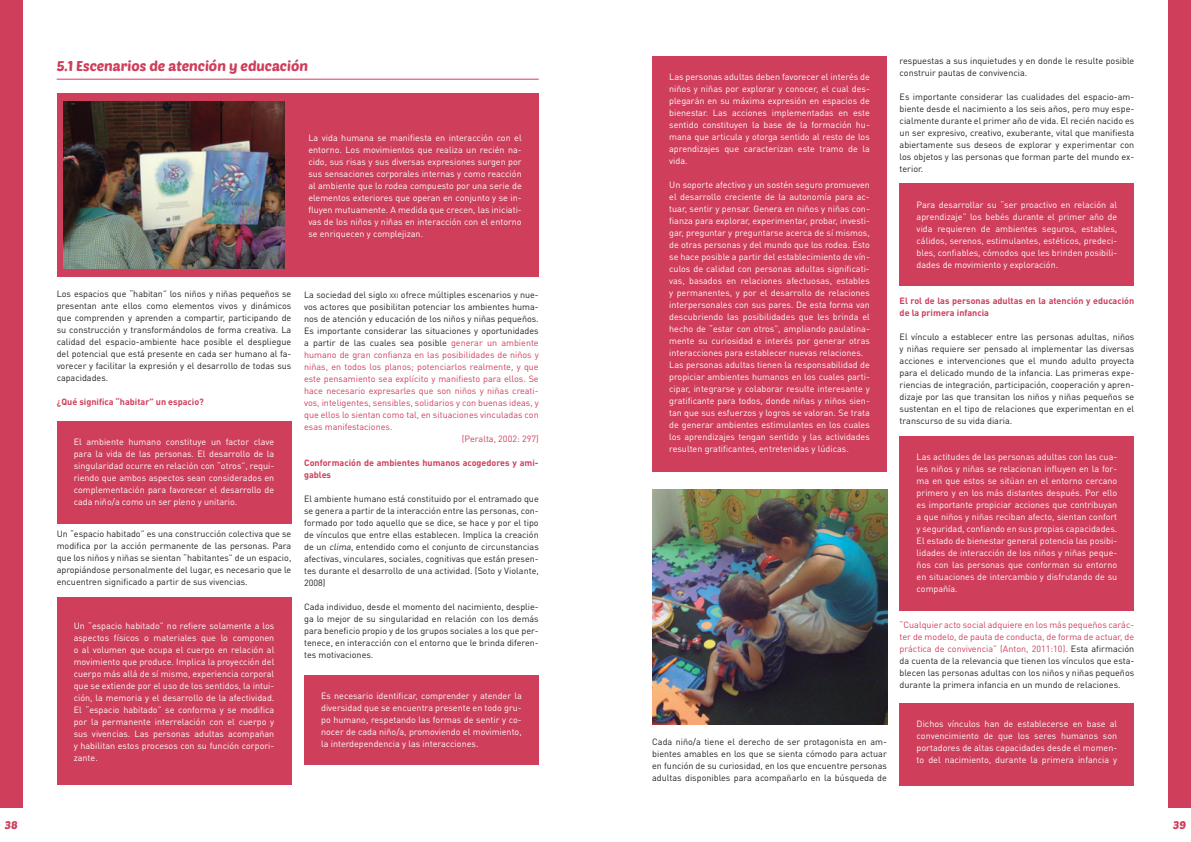
<style>
.page{position:relative;width:1191px;height:842px;background:#fff}
.page>*{position:absolute;margin:0;border:0;box-sizing:border-box;transform-origin:0 0}
.t1{font:14px "Poetsen One";color:#cf3e5b}
.t2{font:11px "Poetsen One";color:#cf3e5b}
.t3{font:9px/12px "DIN Pro";color:#fff;text-align:justify}
.t4{font:9px/12px "DIN Pro";color:#231f20;text-align:justify}
.t5{font:9px "DIN Pro";color:#cf3e5b}
.t6{font:700 9px/12px "DIN Pro";color:#cf3e5b}
.s1{font-size:6.3px}
.s2{color:#cf3e5b}
.s3{font-style:italic}
</style>
<div class="page">
<div style="left:0;top:0;width:23px;height:808px;background:#cf3e5b"></div>
<div style="left:1168px;top:0;width:23px;height:808px;background:#cf3e5b"></div>
<div style="left:57px;top:94px;width:237px;height:183px;background:#cf3e5b"></div>
<hr style="left:57px;top:79px;width:482px;height:1px;background:#cf3e5b">
<img style="left:63px;top:102px;width:221px;height:167px">
<div style="left:291px;top:94px;width:248px;height:183px;background:#cf3e5b"></div>
<div style="left:57px;top:421px;width:234px;height:102px;background:#cf3e5b"></div>
<div style="left:57px;top:597px;width:234px;height:188px;background:#cf3e5b"></div>
<div style="left:304px;top:675px;width:235px;height:90px;background:#cf3e5b"></div>
<div style="left:652px;top:56px;width:235px;height:415px;background:#cf3e5b"></div>
<div style="left:899px;top:184px;width:235px;height:102px;background:#cf3e5b"></div>
<div style="left:899px;top:703px;width:235px;height:82px;background:#cf3e5b"></div>
<div style="left:899px;top:437px;width:235px;height:174px;background:#cf3e5b"></div>
<img style="left:652px;top:489px;width:235px;height:235px">
<h1 class="t1" style="left:57px;top:57px;width:253px">5.1 Escenarios de atención y educación</h1>
<p class="t3" style="left:308px;top:131px;width:215px">La vida humana se manifiesta en interacción con el entorno. Los movimientos que realiza un recién na&shy;cido, sus risas y sus diversas expresiones surgen por sus sensaciones corporales internas y como reacción al ambiente que lo rodea compuesto por una serie de elementos exteriores que operan en conjunto y se in&shy;fluyen mutuamente. A medida que crecen, las iniciati&shy;vas de los niños y niñas en interacción con el entorno se enriquecen y complejizan.</p>
<p class="t4" style="left:57px;top:288px;width:236px">Los espacios que “habitan” los niños y niñas pequeños se presentan ante ellos como elementos vivos y dinámicos que comprenden y aprenden a compartir, participando de su construcción y transformándolos de forma creativa. La calidad del espacio-ambiente hace posible el despliegue del potencial que está presente en cada ser humano al fa&shy;vorecer y facilitar la expresión y el desarrollo de todas sus capacidades.</p>
<p class="t6" style="left:57px;top:396px;width:149px">¿Qué significa “habitar” un espacio?</p>
<p class="t3" style="left:74px;top:435px;width:202px">El ambiente humano constituye un factor clave para la vida de las personas. El desarrollo de la singularidad ocurre en relación con “otros”, requi&shy;riendo que ambos aspectos sean considerados en complementación para favorecer el desarrollo de cada niño/a como un ser pleno y unitario.</p>
<p class="t4" style="left:57px;top:528px;width:236px">Un “espacio habitado” es una construcción colectiva que se modifica por la acción permanente de las personas. Para que los niños y niñas se sientan “habitantes” de un espacio, apropiándose personalmente del lugar, es necesario que le encuentren significado a partir de sus vivencias.</p>
<p class="t3" style="left:74px;top:619px;width:202px">Un “espacio habitado” no refiere solamente a los aspectos físicos o materiales que lo componen o al volumen que ocupa el cuerpo en relación al movimiento que produce. Implica la proyección del cuerpo más allá de sí mismo, experiencia corporal que se extiende por el uso de los sentidos, la intui&shy;ción, la memoria y el desarrollo de la afectividad.<br>El “espacio habitado” se conforma y se modifica por la permanente interrelación con el cuerpo y sus vivencias. Las personas adultas acompañan y habilitan estos procesos con su función corpori&shy;zante.</p>
<p class="t4" style="left:304px;top:288px;width:236px">La sociedad del siglo <span class="s1">xxi</span> ofrece múltiples escenarios y nue-</p>
<p class="t4" style="left:304px;top:300px;width:236px">vos actores que posibilitan potenciar los ambientes huma-</p>
<p class="t4" style="left:304px;top:312px;width:236px">nos de atención y educación de los niños y niñas pequeños.</p>
<p class="t4" style="left:304px;top:324px;width:236px">Es importante considerar las situaciones y oportunidades</p>
<p class="t4" style="left:304px;top:336px;width:236px">a partir de las cuales sea posible <span class="s2">generar un ambiente</span></p>
<p class="t5" style="left:304px;top:349px;width:236px">humano de gran confianza en las posibilidades de niños y</p>
<p class="t5" style="left:304px;top:361px;width:236px">niñas, en todos los planos; potenciarlos realmente, y que</p>
<p class="t5" style="left:304px;top:373px;width:236px">este pensamiento sea explícito y manifiesto para ellos. Se</p>
<p class="t5" style="left:304px;top:385px;width:236px">hace necesario expresarles que son niños y niñas creati-</p>
<p class="t5" style="left:304px;top:397px;width:236px">vos, inteligentes, sensibles, solidarios y con buenas ideas, y</p>
<p class="t5" style="left:304px;top:409px;width:236px">que ellos lo sientan como tal, en situaciones vinculadas con</p>
<p class="t5" style="left:304px;top:421px;width:90px">esas manifestaciones.</p>
<p class="t5" style="left:462px;top:433px;width:78px">(Peralta, 2002: 297)</p>
<p class="t6" style="left:304px;top:456px;width:236px">Conformación de ambientes humanos acogedores y ami&shy;gables</p>
<p class="t4" style="left:304px;top:492px;width:236px">El ambiente humano está constituido por el entramado que se genera a partir de la interacción entre las personas, con&shy;formado por todo aquello que se dice, se hace y por el tipo de vínculos que entre ellas establecen. Implica la creación de un <span class="s3">clima</span>, entendido como el conjunto de circunstancias afectivas, vinculares, sociales, cognitivas que están presen&shy;tes durante el desarrollo de una actividad. (Soto y Violante, 2008)</p>
<p class="t4" style="left:304px;top:600px;width:236px">Cada individuo, desde el momento del nacimiento, desplie&shy;ga lo mejor de su singularidad en relación con los demás para beneficio propio y de los grupos sociales a los que per&shy;tenece, en interacción con el entorno que le brinda diferen&shy;tes motivaciones.</p>
<p class="t3" style="left:321px;top:689px;width:202px">Es necesario identificar, comprender y atender la diversidad que se encuentra presente en todo gru&shy;po humano, respetando las formas de sentir y co&shy;nocer de cada niño/a, promoviendo el movimiento, la interdependencia y las interacciones.</p>
<p class="t3" style="left:669px;top:70px;width:202px">Las personas adultas deben favorecer el interés de niños y niñas por explorar y conocer, el cual des&shy;plegarán en su máxima expresión en espacios de bienestar. Las acciones implementadas en este sentido constituyen la base de la formación hu&shy;mana que articula y otorga sentido al resto de los aprendizajes que caracterizan este tramo de la vida.</p>
<p class="t3" style="left:669px;top:178px;width:202px;text-align:left">Un soporte afectivo y un sostén seguro promueven el desarrollo creciente de la autonomía para ac&shy;tuar, sentir y pensar. Genera en niños y niñas con&shy;fianza para explorar, experimentar, probar, investi&shy;gar, preguntar y preguntarse acerca de sí mismos, de otras personas y del mundo que los rodea. Esto se hace posible a partir del establecimiento de vín&shy;culos de calidad con personas adultas significati&shy;vas, basados en relaciones afectuosas, estables y permanentes, y por el desarrollo de relaciones interpersonales con sus pares. De esta forma van descubriendo las posibilidades que les brinda el hecho de “estar con otros”, ampliando paulatina&shy;mente su curiosidad e interés por generar otras interacciones para establecer nuevas relaciones.<br>Las personas adultas tienen la responsabilidad de propiciar ambientes humanos en los cuales parti&shy;cipar, integrarse y colaborar resulte interesante y gratificante para todos, donde niñas y niños sien&shy;tan que sus esfuerzos y logros se valoran. Se trata de generar ambientes estimulantes en los cuales los aprendizajes tengan sentido y las actividades resulten gratificantes, entretenidas y lúdicas.</p>
<p class="t4" style="left:652px;top:736px;width:236px">Cada niño/a tiene el derecho de ser protagonista en am&shy;bientes amables en los que se sienta cómodo para actuar en función de su curiosidad, en los que encuentre personas adultas disponibles para acompañarlo en la búsqueda de</p>
<p class="t4" style="left:899px;top:54px;width:236px">respuestas a sus inquietudes y en donde le resulte posible construir pautas de convivencia.</p>
<p class="t4" style="left:899px;top:90px;width:236px">Es importante considerar las cualidades del espacio-am&shy;biente desde el nacimiento a los seis años, pero muy espe&shy;cialmente durante el primer año de vida. El recién nacido es un ser expresivo, creativo, exuberante, vital que manifiesta abiertamente sus deseos de explorar y experimentar con los objetos y las personas que forman parte del mundo ex&shy;terior.</p>
<p class="t3" style="left:916px;top:198px;width:202px">Para desarrollar su “ser proactivo en relación al aprendizaje” los bebés durante el primer año de vida requieren de ambientes seguros, estables, cálidos, serenos, estimulantes, estéticos, predeci&shy;bles, confiables, cómodos que les brinden posibili&shy;dades de movimiento y exploración.</p>
<p class="t6" style="left:899px;top:294px;width:236px">El rol de las personas adultas en la atención y educación de la primera infancia</p>
<p class="t4" style="left:899px;top:330px;width:236px">El vínculo a establecer entre las personas adultas, niños y niñas requiere ser pensado al implementar las diversas acciones e intervenciones que el mundo adulto proyecta para el delicado mundo de la infancia. Las primeras expe&shy;riencias de integración, participación, cooperación y apren&shy;dizaje por las que transitan los niños y niñas pequeños se sustentan en el tipo de relaciones que experimentan en el transcurso de su vida diaria.</p>
<p class="t3" style="left:916px;top:451px;width:202px">Las actitudes de las personas adultas con las cua&shy;les niños y niñas se relacionan influyen en la for&shy;ma en que estos se sitúan en el entorno cercano primero y en los más distantes después. Por ello es importante propiciar acciones que contribuyan a que niños y niñas reciban afecto, sientan confort y seguridad, confiando en sus propias capacidades.<br>El estado de bienestar general potencia las posibi&shy;lidades de interacción de los niños y niñas peque&shy;ños con las personas que conforman su entorno en situaciones de intercambio y disfrutando de su compañía.</p>
<p class="t4" style="left:899px;top:618px;width:236px"><span class="s2">“Cualquier acto social adquiere en los más pequeños carác&shy;ter de modelo, de pauta de conducta, de forma de actuar, de práctica de convivencia” (Anton, 2011:10).</span> Esta afirmación da cuenta de la relevancia que tienen los vínculos que esta&shy;blecen las personas adultas con los niños y niñas pequeños durante la primera infancia en un mundo de relaciones.</p>
<p class="t3" style="left:916px;top:717px;width:202px">Dichos vínculos han de establecerse en base al convencimiento de que los seres humanos son portadores de altas capacidades desde el momen&shy;to del nacimiento, durante la primera infancia y</p>
<p class="t2" style="left:5px;top:818px;width:14px">38</p>
<p class="t2" style="left:1173px;top:818px;width:14px">39</p>
</div>
